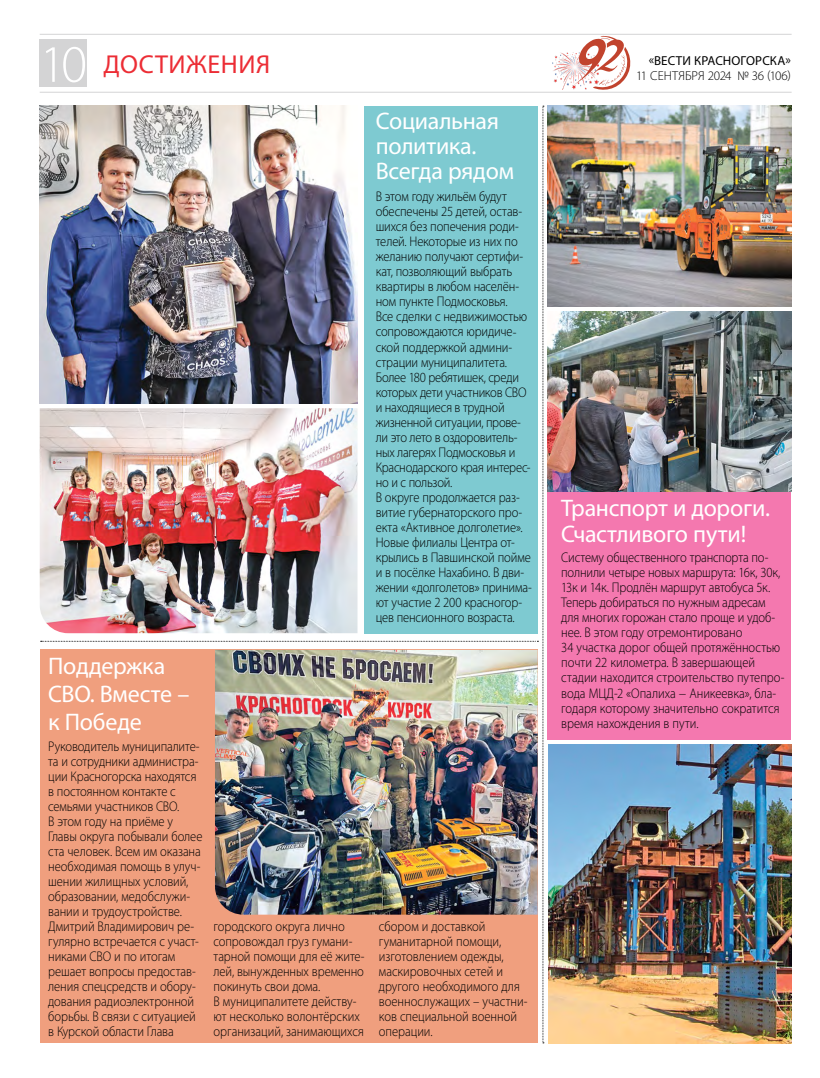
<style>
.page{position:relative;width:820px;height:1078px;background:#fff}
.page>*{position:absolute;margin:0;border:0;box-sizing:border-box;transform-origin:0 0}
.t1{font:300 53px "Myriad Pro";color:#fff}
.t2{font:26px "Myriad Pro";letter-spacing:.02em;color:#ec2d35}
.t3{font:24px/28px "Myriad Pro";letter-spacing:-.01em;color:#fff}
.t4{font:300 14px/15px "Myriad Pro";letter-spacing:-.01em;color:#000;scale:.9 1}
.t5{font:300 13px "Myriad Pro";letter-spacing:-.005em;color:#000}
.t6{font:13px "Myriad Pro";letter-spacing:.01em;color:#000}
</style>
<div class="page">
<hr style="left:40px;top:92px;width:751px;height:1px;background:#d4d4d5">
<hr style="left:40px;top:34px;width:751px;height:1px;background:#d4d4d5">
<div style="left:40px;top:40px;width:47px;height:47px;background:#d4d4d5"></div>
<img style="left:552px;top:52px;width:22px;height:38px">
<svg style="left:574px;top:36px;width:56px;height:54px"></svg>
<img style="left:41px;top:106px;width:502px;height:937px">
<div style="left:547px;top:491px;width:243px;height:248px;background:#f478af"></div>
<img style="left:547px;top:106px;width:243px;height:200px">
<img style="left:548px;top:744px;width:243px;height:299px">
<img style="left:547px;top:311px;width:243px;height:180px">
<h1 class="t1" style="left:40px;top:32px;width:49px">10</h1>
<p class="t6" style="left:648px;top:53px;width:144px">«ВЕСТИ КРАСНОГОРСКА»</p>
<h2 class="t2" style="left:103px;top:48px;width:168px">ДОСТИЖЕНИЯ</h2>
<p class="t5" style="left:636px;top:68px;width:156px">11 СЕНТЯБРЯ 2024 № 36 (106)</p>
<h3 class="t3" style="left:375px;top:108px;width:140px;line-height:25px">Социальная политика.<br>Всегда рядом</h3>
<p class="t4" style="left:375px;top:189px;width:175px">В этом году жильём будут обеспечены 25 детей, остав&shy;шихся без попечения роди&shy;телей. Некоторые из них по желанию получают сертифи&shy;кат, позволяющий выбрать квартиры в любом населён&shy;ном пункте Подмосковья.<br>Все сделки с недвижимостью сопровождаются юридиче&shy;ской поддержкой админи&shy;страции муниципалитета.<br>Более 180 ребятишек, среди которых дети участников СВО и находящиеся в трудной жизненной ситуации, прове&shy;ли это лето в оздоровитель&shy;ных лагерях Подмосковья и<br>Краснодарского края интерес&shy;но и с пользой.<br>В округе продолжается раз&shy;витие губернаторского про&shy;екта «Активное долголетие».<br>Новые филиалы Центра от&shy;крылись в Павшинской пойме и в посёлке Нахабино. В дви&shy;жении «долголетов» принима&shy;ют участие 2 200 красногор&shy;цев пенсионного возраста.</p>
<h3 class="t3" style="left:48px;top:651px;width:143px">Поддержка<br>СВО. Вместе – к Победе</h3>
<p class="t4" style="left:48px;top:738px;width:173px">Руководитель муниципалите&shy;та и сотрудники администра&shy;ции Красногорска находятся в постоянном контакте с семьями участников СВО.<br>В этом году на приёме у<br>Главы округа побывали более ста человек. Всем им оказана необходимая помощь в улуч&shy;шении жилищных условий, образовании, медобслужи&shy;вании и трудоустройстве.<br>Дмитрий Владимирович ре&shy;гулярно встречается с участ&shy;никами СВО и по итогам решает вопросы предостав&shy;ления спецсредств и обору&shy;дования радиоэлектронной борьбы. В связи с ситуацией в Курской области Глава</p>
<p class="t4" style="left:213px;top:918px;width:169px">городского округа лично сопровождал груз гумани&shy;тарной помощи для её жите&shy;лей, вынужденных временно покинуть свои дома.<br>В муниципалитете действу&shy;ют несколько волонтёрских организаций, занимающихся</p>
<p class="t4" style="left:379px;top:918px;width:167px">сбором и доставкой гуманитарной помощи, изготовлением одежды, маскировочных сетей и другого необходимого для военнослужащих – участни&shy;ков специальной военной операции.</p>
<h3 class="t3" style="left:561px;top:494px;width:210px;line-height:26px">Транспорт и дороги.<br>Счастливого пути!</h3>
<p class="t4" style="left:561px;top:550px;width:249px">Систему общественного транспорта по&shy;полнили четыре новых маршрута: 16к, 30к, 13к и 14к. Продлён маршрут автобуса 5к.<br>Теперь добираться по нужным адресам для многих горожан стало проще и удоб&shy;нее. В этом году отремонтировано<br>34 участка дорог общей протяжённостью почти 22 километра. В завершающей стадии находится строительство путепро&shy;вода МЦД-2 «Опалиха − Аникеевка», бла&shy;годаря которому значительно сократится время нахождения в пути.</p>
</div>
